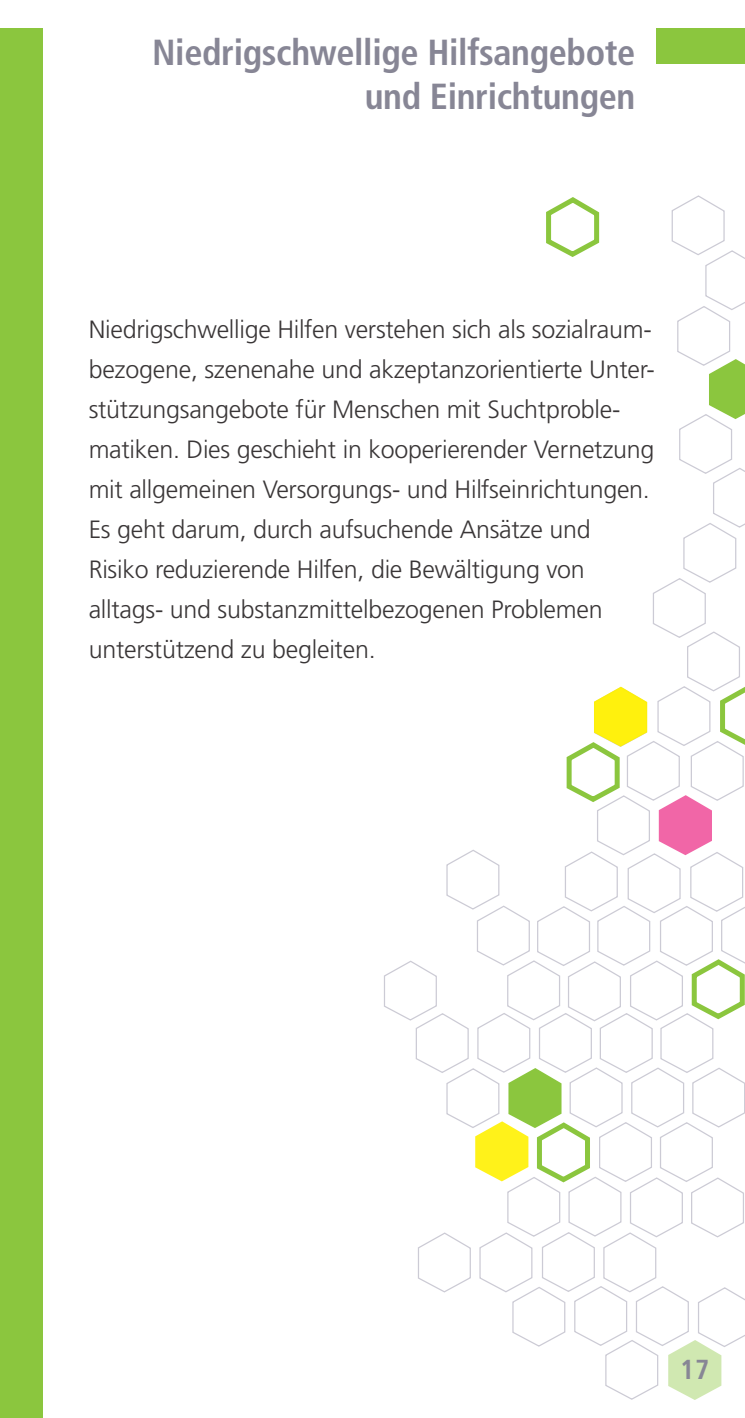
<style>
.page{position:relative;width:745px;height:1418px;background:#fff}
.page>*{position:absolute;margin:0;border:0;box-sizing:border-box;transform-origin:0 0}
.t1{font:700 condensed 36.25px/43.5px "Frutiger LT Com";letter-spacing:-.01em;color:#878695;text-align:right}
.t2{font:700 condensed 27.5px "Frutiger LT Com";color:#878695}
.t3{font:300 25px/40px "Frutiger LT Com";letter-spacing:-.01em;color:rgb(35 31 32/.9)}
</style>
<div class="page">
<div style="left:656px;top:28px;width:88px;height:36px;background:#8bc63e"></div>
<svg style="left:384px;top:195px;width:360px;height:1204px"></svg>
<div style="left:0;top:28px;width:43px;height:1389px;background:#8bc63e"></div>
<h1 class="t1" style="left:152px;top:31px;width:484px">Niedrigschwellige Hilfsangebote und Einrichtungen</h1>
<p class="t3" style="left:89px;top:309px;width:567px">Niedrigschwellige Hilfen verstehen sich als sozialraum&shy;bezogene, szenenahe und akzeptanzorientierte Unter&shy;stützungsangebote für Menschen mit Suchtproble&shy;matiken. Dies geschieht in kooperierender Vernetzung mit allgemeinen Versorgungs- und Hilfseinrichtungen.<br>Es geht darum, durch aufsuchende Ansätze und Risiko reduzierende Hilfen, die Bewältigung von alltags- und substanzmittelbezogenen Problemen unterstützend zu begleiten.</p>
<p class="t2" style="left:679px;top:1352px;width:31px">17</p>
</div>
